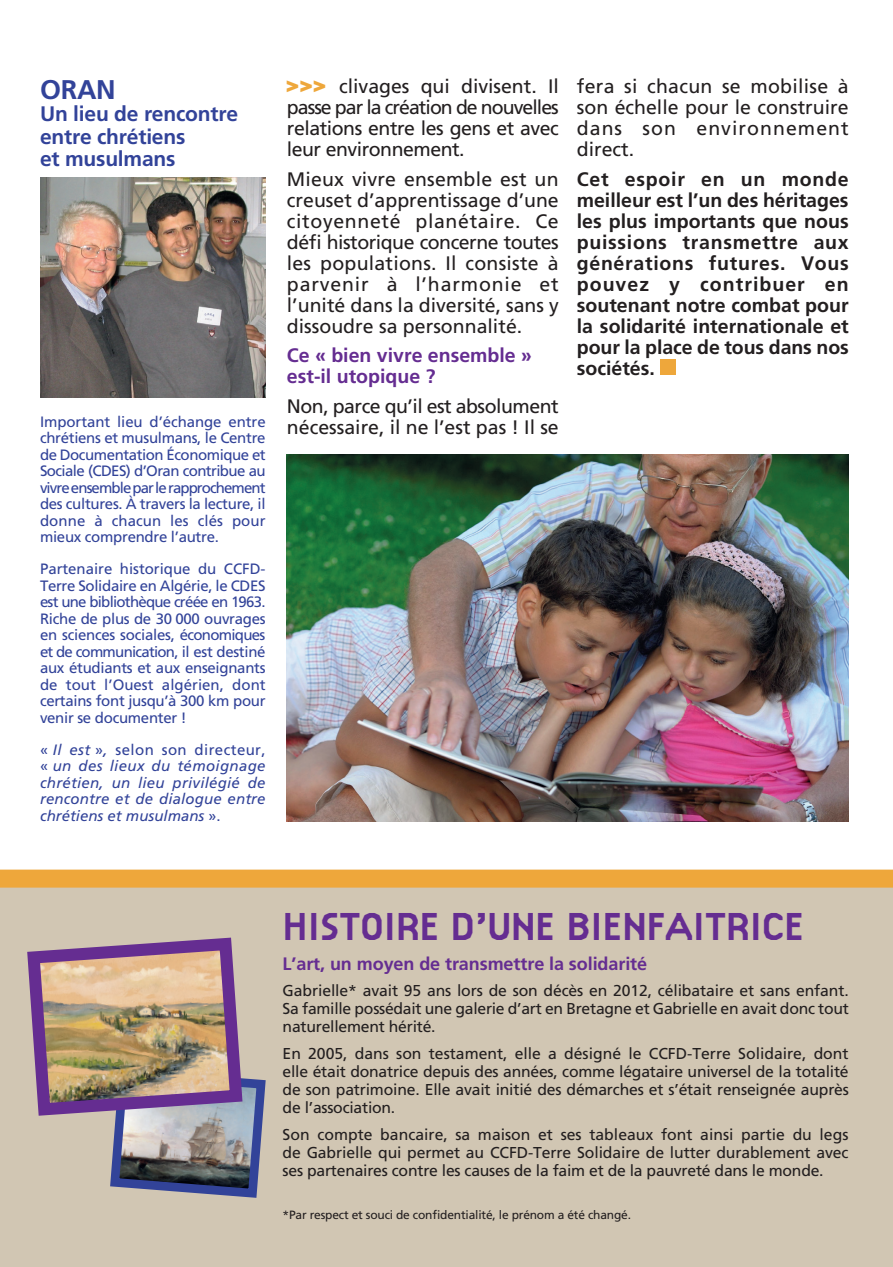
<style>
.page{position:relative;width:893px;height:1267px;background:#fff}
.page>*{position:absolute;margin:0;border:0;box-sizing:border-box;transform-origin:0 0}
.t1{font:700 40.5px "Citizen";letter-spacing:-.02em;color:#652d91}
.t2{font:700 27px "Frutiger LT Std";color:#324399}
.t3{font:900 22.5px "Helvetica Neue LT Std";color:#eea73b}
.t4{font:700 21px/22.5px "Frutiger LT Std";letter-spacing:-.01em;color:#324399}
.t5{font:19.5px/21px "Frutiger LT Std";color:#231f20;text-align:justify}
.t6{font:700 19.5px/21px "Frutiger LT Std";color:#231f20;text-align:justify}
.t7{font:19.5px/21px "Frutiger LT Std";letter-spacing:-.025em;color:#231f20}
.t8{font:700 19.5px/21px "Frutiger LT Std";color:#652d91}
.t9{font:700 18px "Frutiger LT Std";letter-spacing:-.005em;color:#652d91}
.t10{font:15.75px/18px "Frutiger LT Std";letter-spacing:-.015em;color:#231f20;text-align:justify}
.t11{font:15px/16.5px "Frutiger LT Std";letter-spacing:-.02em;color:#324399;text-align:justify}
.t12{font:italic 15px/16.5px "Frutiger LT Std";letter-spacing:.01em;color:#324399;text-align:justify}
.t13{font:12px "Frutiger LT Std";letter-spacing:-.015em;color:#231f20}
.s1{font-style:normal}
</style>
<div class="page">
<div style="left:0;top:886px;width:892px;height:380px;background:#d1c6b3"></div>
<div style="left:0;top:869px;width:892px;height:18px;background:#eea73b"></div>
<img style="left:287px;top:455px;width:561px;height:366px">
<img style="left:40px;top:177px;width:225px;height:220px">
<div style="left:660px;top:359px;width:15px;height:15px;background:#eea73b"></div>
<img style="left:27px;top:937px;width:239px;height:261px">
<p class="t5" style="left:287px;top:76px;width:273px;text-indent:52px">clivages qui divisent. Il passe par la création de nouvelles relations entre les gens et avec leur environnement.</p>
<p class="t5" style="left:287px;top:168px;width:273px">Mieux vivre ensemble est un creuset d’apprentissage d’une citoyenneté planétaire. Ce défi historique concerne toutes les populations. Il consiste à parvenir à l’harmonie et l’unité dans la diversité, sans y dissoudre sa personnalité.</p>
<p class="t8" style="left:287px;top:345px;width:246px">Ce « bien vivre ensemble » est-il utopique ?</p>
<p class="t7" style="left:287px;top:395px;width:273px">Non, parce qu’il est absolument nécessaire, il ne l’est pas ! Il se</p>
<h2 class="t2" style="left:40px;top:73px;width:77px">ORAN</h2>
<h3 class="t3" style="left:286px;top:71px;width:42px">&gt;&gt;&gt;</h3>
<h3 class="t4" style="left:40px;top:103px;width:199px">Un lieu de rencontre entre chrétiens<br>et musulmans</h3>
<p class="t11" style="left:40px;top:413px;width:227px">Important lieu d’échange entre chrétiens et musulmans, le Centre de Documentation Économique et Sociale (CDES) d’Oran contribue au vivre ensemble par le rapprochement des cultures. À travers la lecture, il donne à chacun les clés pour mieux comprendre l’autre.</p>
<p class="t11" style="left:40px;top:560px;width:227px">Partenaire historique du CCFD-Terre Solidaire en Algérie, le CDES est une bibliothèque créée en 1963.<br>Riche de plus de 30 000 ouvrages en sciences sociales, économiques et de communication, il est destiné aux étudiants et aux enseignants de tout l’Ouest algérien, dont certains font jusqu’à 300 km pour venir se documenter !</p>
<p class="t12" style="left:40px;top:741px;width:227px"><span class="s1">«</span> Il est <span class="s1">»</span>, <span class="s1">selon son directeur, «</span> un des lieux du témoignage chrétien, un lieu privilégié de rencontre et de dialogue entre chrétiens et musulmans <span class="s1">».</span></p>
<p class="t5" style="left:576px;top:76px;width:273px">fera si chacun se mobilise à son échelle pour le construire dans son environnement direct.</p>
<p class="t6" style="left:576px;top:168px;width:273px">Cet espoir en un monde meilleur est l’un des héritages les plus importants que nous puissions transmettre aux générations futures. Vous pouvez y contribuer en soutenant notre combat pour la solidarité internationale et pour la place de tous dans nos sociétés.</p>
<h1 class="t1" style="left:282px;top:902px;width:523px">HISTOIRE D’UNE BIENFAITRICE</h1>
<p class="t9" style="left:282px;top:953px;width:366px">L’art, un moyen de transmettre la solidarité</p>
<p class="t10" style="left:282px;top:982px;width:567px">Gabrielle* avait 95 ans lors de son décès en 2012, célibataire et sans enfant.<br>Sa famille possédait une galerie d’art en Bretagne et Gabrielle en avait donc tout naturellement hérité.</p>
<p class="t10" style="left:282px;top:1044px;width:567px">En 2005, dans son testament, elle a désigné le CCFD-Terre Solidaire, dont elle était donatrice depuis des années, comme légataire universel de la totalité de son patrimoine. Elle avait initié des démarches et s’était renseignée auprès de l’association.</p>
<p class="t10" style="left:282px;top:1125px;width:567px">Son compte bancaire, sa maison et ses tableaux font ainsi partie du legs de Gabrielle qui permet au CCFD-Terre Solidaire de lutter durablement avec ses partenaires contre les causes de la faim et de la pauvreté dans le monde.</p>
<p class="t13" style="left:282px;top:1207px;width:350px">*Par respect et souci de confidentialité, le prénom a été changé.</p>
</div>
